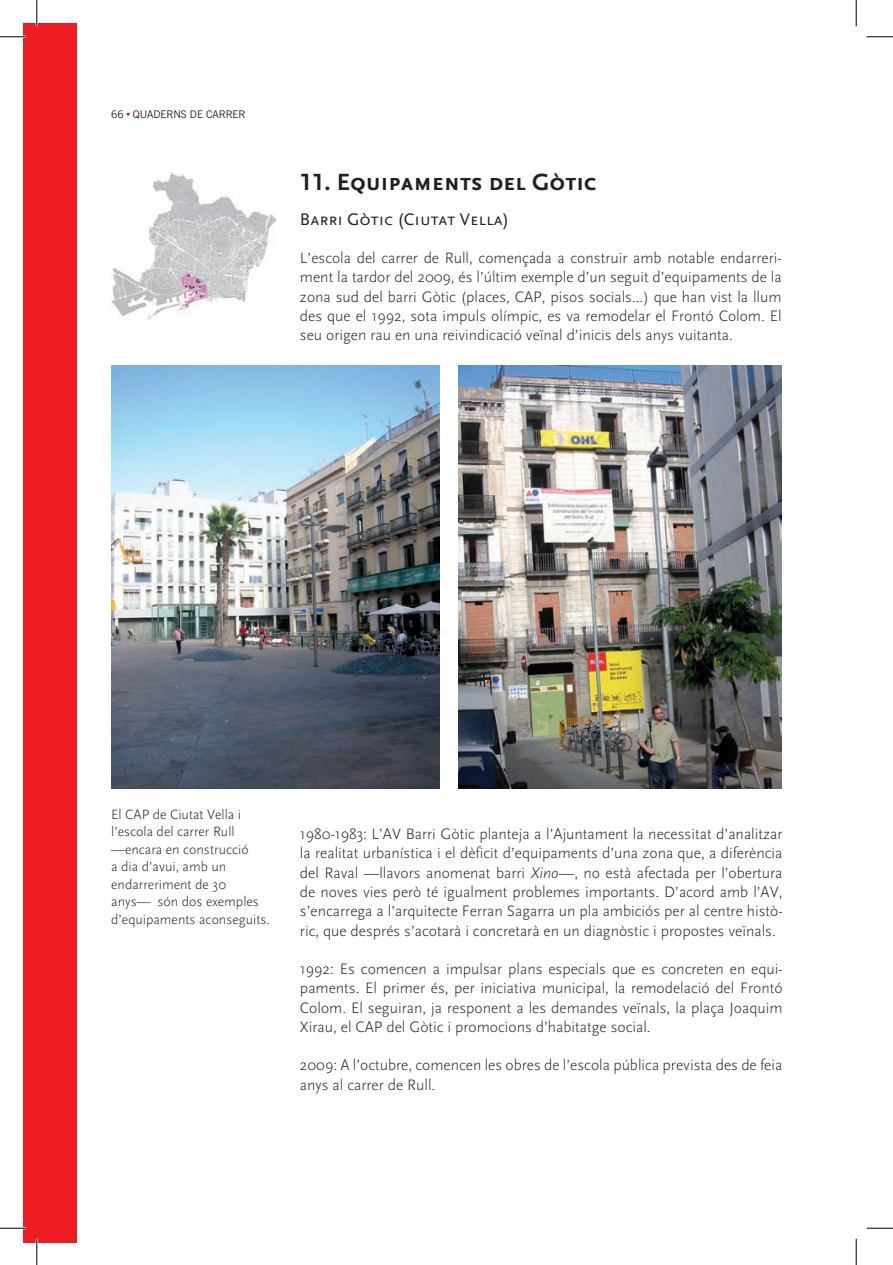
<style>
.page{position:relative;width:893px;height:1265px;background:#fff}
.page>*{position:absolute;margin:0;border:0;box-sizing:border-box;transform-origin:0 0}
.t1{font:700 24.5px "Scala Sans Caps";color:#231f20}
.t2{font:17.5px "Scala Sans Caps";color:#231f20}
.t3{font:300 15.75px/19.2px "Scala Sans";color:#231f20;text-align:justify}
.t4{font:300 14px/17.5px "Scala Sans";color:#231f20}
.t5{font:10.5px "News Gothic BT";color:#231f20}
.s1{color:#b7282e}
.s2{font-style:italic}
</style>
<div class="page">
<div style="left:23px;top:23px;width:53px;height:1218px;background:#ee1d23"></div>
<img style="left:111px;top:365px;width:328px;height:423px">
<img style="left:458px;top:365px;width:323px;height:423px">
<img style="left:111px;top:172px;width:164px;height:147px">
<hr style="left:0;top:36px;width:26px;height:2px;background:#fff">
<hr style="left:0;top:1226px;width:26px;height:2px;background:#fff">
<hr style="left:36px;top:0;width:2px;height:26px;background:#fff">
<hr style="left:36px;top:1238px;width:2px;height:26px;background:#fff">
<svg style="left:0;top:36px;width:26px;height:1px"></svg>
<svg style="left:866px;top:36px;width:26px;height:1px"></svg>
<svg style="left:0;top:1227px;width:26px;height:1px"></svg>
<svg style="left:866px;top:1227px;width:26px;height:1px"></svg>
<svg style="left:36px;top:0;width:1px;height:26px"></svg>
<svg style="left:36px;top:1238px;width:1px;height:26px"></svg>
<svg style="left:855px;top:0;width:1px;height:26px"></svg>
<svg style="left:855px;top:1238px;width:1px;height:26px"></svg>
<p class="t5" style="left:111px;top:108px;width:136px">66 <span class="s1">•</span> QUADERNS DE CARRER</p>
<h1 class="t1" style="left:300px;top:169px;width:298px">11. Equipaments del Gòtic</h1>
<p class="t2" style="left:300px;top:209px;width:210px">Barri Gòtic (Ciutat Vella)</p>
<p class="t3" style="left:300px;top:248px;width:483px">L’escola del carrer de Rull, començada a construir amb notable endarreri&shy;ment la tardor del 2009, és l’últim exemple d’un seguit d’equipaments de la zona sud del barri Gòtic (places, CAP, pisos socials...) que han vist la llum des que el 1992, sota impuls olímpic, es va remodelar el Frontó Colom. El seu origen rau en una reivindicació veïnal d’inicis dels anys vuitanta.</p>
<p class="t4" style="left:111px;top:805px;width:160px">El CAP de Ciutat Vella i l’escola del carrer Rull —encara en construcció<br>a dia d’avui, amb un endarreriment de 30<br>anys— són dos exemples d’equipaments aconseguits.</p>
<p class="t3" style="left:300px;top:824px;width:484px">1980-1983: L’AV Barri Gòtic planteja a l’Ajuntament la necessitat d’analitzar la realitat urbanística i el dèficit d’equipaments d’una zona que, a diferència del Raval —llavors anomenat barri <span class="s2">Xino</span>—, no està afectada per l’obertura de noves vies però té igualment problemes importants. D’acord amb l’AV, s’encarrega a l’arquitecte Ferran Sagarra un pla ambiciós per al centre histò&shy;ric, que després s’acotarà i concretarà en un diagnòstic i propostes veïnals.</p>
<p class="t3" style="left:300px;top:959px;width:484px">1992: Es comencen a impulsar plans especials que es concreten en equi&shy;paments. El primer és, per iniciativa municipal, la remodelació del Frontó Colom. El seguiran, ja responent a les demandes veïnals, la plaça Joaquim Xirau, el CAP del Gòtic i promocions d’habitatge social.</p>
<p class="t3" style="left:300px;top:1055px;width:483px">2009: A l’octubre, comencen les obres de l’escola pública prevista des de feia anys al carrer de Rull.</p>
</div>
